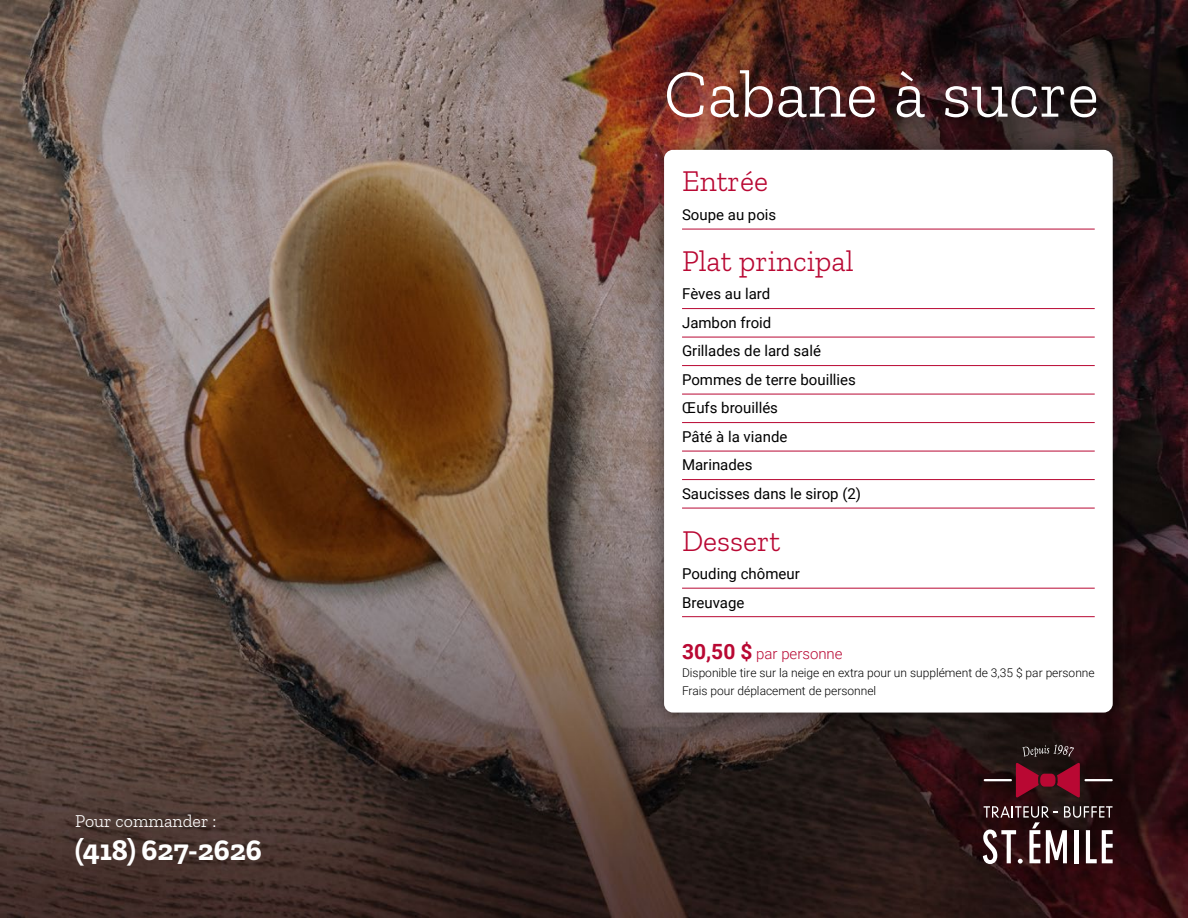
<style>
.page{position:relative;width:1188px;height:918px;background:#fff}
.page>*{position:absolute;margin:0;border:0;box-sizing:border-box;transform-origin:0 0}
.t1{font:300 67.5px "Zilla Slab";color:#fff}
.t2{font:300 30px "Zilla Slab";color:#b90833}
.t3{font:700 30px "Zilla Slab";color:#fff}
.t4{font:300 18px "Zilla Slab";color:#fff}
.t5{font:15px/28.5px "Roboto";color:#000}
.t6{font:300 15px "Roboto";color:#b90833}
.t7{font:300 12px/18px "Roboto";color:#000}
.s1{font-weight:700;font-size:21px}
</style>
<div class="page">
<img style="left:0;top:0;width:1188px;height:918px">
<div style="left:643px;top:130px;width:490px;height:603px;background:#000;opacity:.5"></div>
<div style="left:664px;top:150px;width:449px;height:563px;background:#fff;border-radius:9px"></div>
<hr style="left:682px;top:229px;width:413px;height:1px;background:#b90833">
<hr style="left:682px;top:308px;width:413px;height:1px;background:#b90833">
<hr style="left:682px;top:337px;width:413px;height:1px;background:#b90833">
<hr style="left:682px;top:365px;width:413px;height:1px;background:#b90833">
<hr style="left:682px;top:394px;width:413px;height:1px;background:#b90833">
<hr style="left:682px;top:422px;width:413px;height:1px;background:#b90833">
<hr style="left:682px;top:451px;width:413px;height:1px;background:#b90833">
<hr style="left:682px;top:479px;width:413px;height:1px;background:#b90833">
<hr style="left:682px;top:508px;width:413px;height:1px;background:#b90833">
<hr style="left:682px;top:588px;width:413px;height:1px;background:#b90833">
<hr style="left:682px;top:616px;width:413px;height:1px;background:#b90833">
<svg style="left:983px;top:806px;width:130px;height:58px"></svg>
<hr style="left:1085px;top:779px;width:28px;height:2px;background:#fff">
<hr style="left:984px;top:779px;width:28px;height:2px;background:#fff">
<svg style="left:1016px;top:745px;width:64px;height:53px;background:#5e1624"></svg>
<p class="t4" style="left:75px;top:811px;width:143px">Pour commander :</p>
<h2 class="t3" style="left:75px;top:833px;width:188px">(418) 627-2626</h2>
<h1 class="t1" style="left:664px;top:57px;width:437px">Cabane à sucre</h1>
<h2 class="t2" style="left:682px;top:165px;width:88px">Entrée</h2>
<p class="t5" style="left:682px;top:200px;width:96px">Soupe au pois</p>
<h2 class="t2" style="left:682px;top:245px;width:173px">Plat principal</h2>
<p class="t5" style="left:682px;top:279px;width:181px">Fèves au lard<br>Jambon froid<br>Grillades de lard salé<br>Pommes de terre bouillies<br>Œufs brouillés<br>Pâté à la viande<br>Marinades<br>Saucisses dans le sirop (2)</p>
<h2 class="t2" style="left:682px;top:524px;width:100px">Dessert</h2>
<p class="t5" style="left:682px;top:559px;width:119px">Pouding chômeur<br>Breuvage</p>
<p class="t6" style="left:682px;top:643px;width:162px"><span class="s1">30,50 $</span> par personne</p>
<p class="t7" style="left:682px;top:663px;width:414px">Disponible tire sur la neige en extra pour un supplément de 3,35 $ par personne<br>Frais pour déplacement de personnel</p>
</div>
